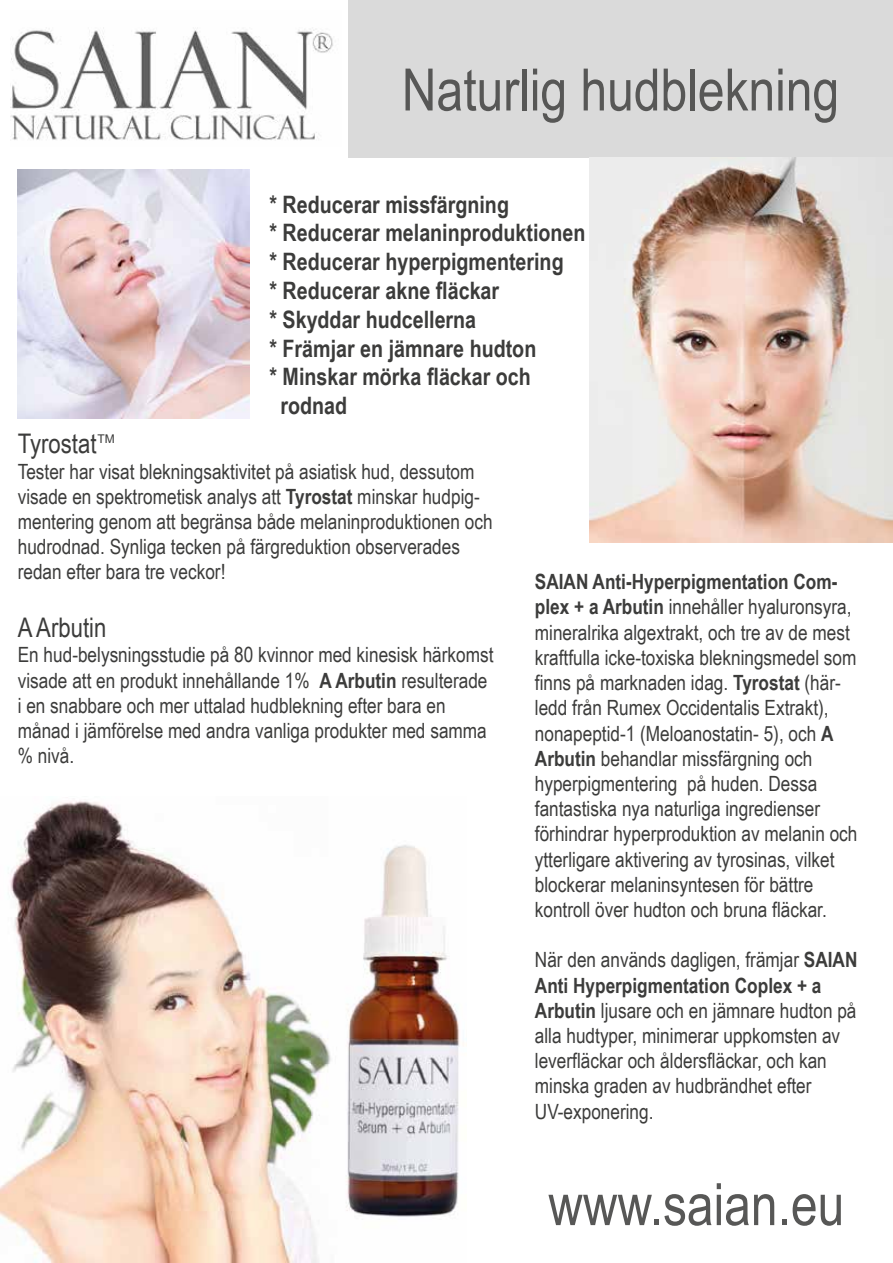
<style>
.page{position:relative;width:893px;height:1263px;background:#fff}
.page>*{position:absolute;margin:0;border:0;box-sizing:border-box;transform-origin:0 0}
.t1{font:58.5px "Arial Narrow";color:#575756}
.t2{font:27px "Arial Narrow";color:#3c3c3b}
.t3{font:700 24px "Arial Narrow";color:#3c3c3b}
.t4{font:21px/25.2px "Arial Narrow";color:#3c3c3b}
.t5{font:12px "Arial";color:#3c3c3b}
.s1{font-weight:700}
</style>
<div class="page">
<div style="left:348px;top:0;width:545px;height:157px;background:#dadada"></div>
<img style="left:11px;top:27px;width:322px;height:113px">
<img style="left:0;top:801px;width:460px;height:462px">
<img style="left:590px;top:157px;width:303px;height:385px">
<img style="left:18px;top:170px;width:231px;height:248px">
<h1 class="t1" style="left:402px;top:47px;width:439px">Naturlig hudblekning</h1>
<p class="t3" style="left:269px;top:186px;width:241px">* Reducerar missfärgning</p>
<p class="t3" style="left:269px;top:215px;width:318px">* Reducerar melaninproduktionen</p>
<p class="t3" style="left:269px;top:244px;width:296px">* Reducerar hyperpigmentering</p>
<p class="t3" style="left:269px;top:272px;width:231px">* Reducerar akne fläckar</p>
<p class="t3" style="left:269px;top:301px;width:208px">* Skyddar hudcellerna</p>
<p class="t3" style="left:269px;top:330px;width:268px">* Främjar en jämnare hudton</p>
<p class="t3" style="left:269px;top:359px;width:263px">* Minskar mörka fläckar och</p>
<p class="t3" style="left:280px;top:388px;width:68px">rodnad</p>
<p class="t2" style="left:18px;top:424px;width:80px">Tyrostat</p>
<p class="t5" style="left:97px;top:430px;width:19px">TM</p>
<p class="t4" style="left:18px;top:458px;width:476px">Tester har visat blekningsaktivitet på asiatisk hud, dessutom visade en spektrometisk analys att <span class="s1">Tyrostat</span> minskar hudpig&shy;mentering genom att begränsa både melaninproduktionen och hudrodnad. Synliga tecken på färgreduktion observerades redan efter bara tre veckor!</p>
<p class="t2" style="left:18px;top:608px;width:90px">A Arbutin</p>
<p class="t4" style="left:18px;top:641px;width:477px">En hud-belysningsstudie på 80 kvinnor med kinesisk härkomst visade att en produkt innehållande 1% <span class="s1">A Arbutin</span> resulterade i en snabbare och mer uttalad hudblekning efter bara en månad i jämförelse med andra vanliga produkter med samma % nivå.</p>
<p class="t4" style="left:535px;top:568px;width:324px"><span class="s1">SAIAN Anti-Hyperpigmentation Com&shy;plex + a Arbutin</span> innehåller hyaluronsyra, mineralrika algextrakt, och tre av de mest kraftfulla icke-toxiska blekningsmedel som finns på marknaden idag. <span class="s1">Tyrostat</span> (här&shy;ledd från Rumex Occidentalis Extrakt), nonapeptid-1 (Meloanostatin- 5), och <span class="s1">A Arbutin</span> behandlar missfärgning och hyperpigmentering på huden. Dessa fantastiska nya naturliga ingredienser förhindrar hyperproduktion av melanin och ytterligare aktivering av tyrosinas, vilket blockerar melaninsyntesen för bättre kontroll över hudton och bruna fläckar.</p>
<p class="t4" style="left:535px;top:946px;width:324px">När den används dagligen, främjar <span class="s1">SAIAN Anti Hyperpigmentation Coplex + a Arbutin</span> ljusare och en jämnare hudton på alla hudtyper, minimerar uppkomsten av leverfläckar och åldersfläckar, och kan minska graden av hudbrändhet efter UV-exponering.</p>
<h1 class="t1" style="left:548px;top:1161px;width:297px">www.saian.eu</h1>
</div>
